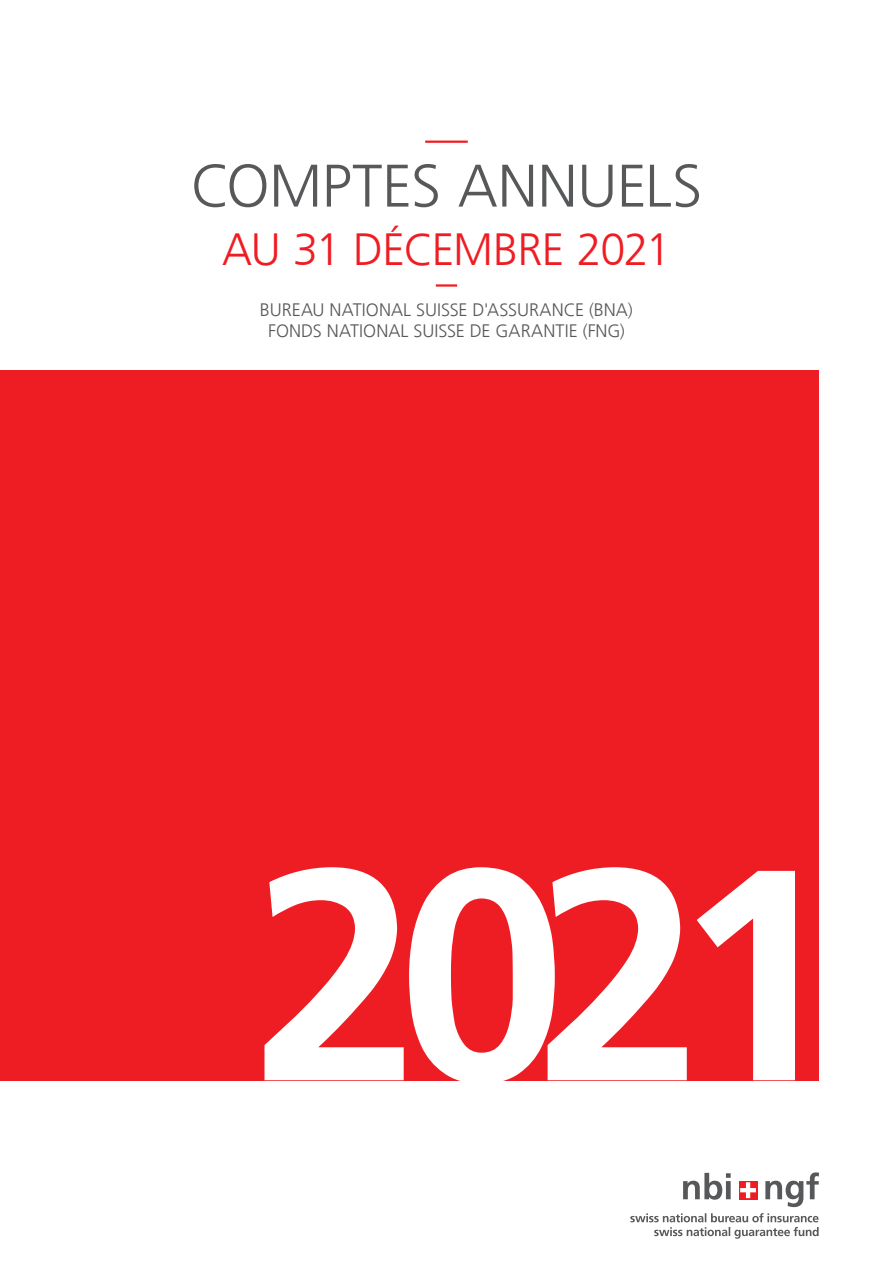
<style>
.page{position:relative;width:893px;height:1263px;background:#fff}
.page>*{position:absolute;margin:0;border:0;box-sizing:border-box;transform-origin:0 0}
.t1{font:700 300px "Frutiger";color:#fff}
.t2{font:300 60px "Frutiger";letter-spacing:-.01em;color:#57585a}
.t3{font:300 45px "Frutiger";letter-spacing:-.03em;color:#ee1d23}
.t4{font:300 18px/21px "Frutiger";letter-spacing:.005em;color:#57585a;text-align:center}
</style>
<div class="page">
<svg style="left:630px;top:1213px;width:189px;height:26px"></svg>
<svg style="left:683px;top:1172px;width:136px;height:35px"></svg>
<div style="left:0;top:370px;width:819px;height:710px;background:#ee1d23"></div>
<hr style="left:425px;top:141px;width:43px;height:2px;background:#ee1d23">
<hr style="left:436px;top:284px;width:21px;height:3px;background:#ee1d23">
<h2 class="t2" style="left:191px;top:152px;width:513px">COMPTES ANNUELS</h2>
<h3 class="t3" style="left:222px;top:224px;width:450px">AU 31 DÉCEMBRE 2021</h3>
<p class="t4" style="left:260px;top:300px;width:374px">BUREAU NATIONAL SUISSE D'ASSURANCE (BNA)<br>FONDS NATIONAL SUISSE DE GARANTIE (FNG)</p>
<h1 class="t1" style="left:252px;top:800px;width:589px">2021</h1>
</div>
